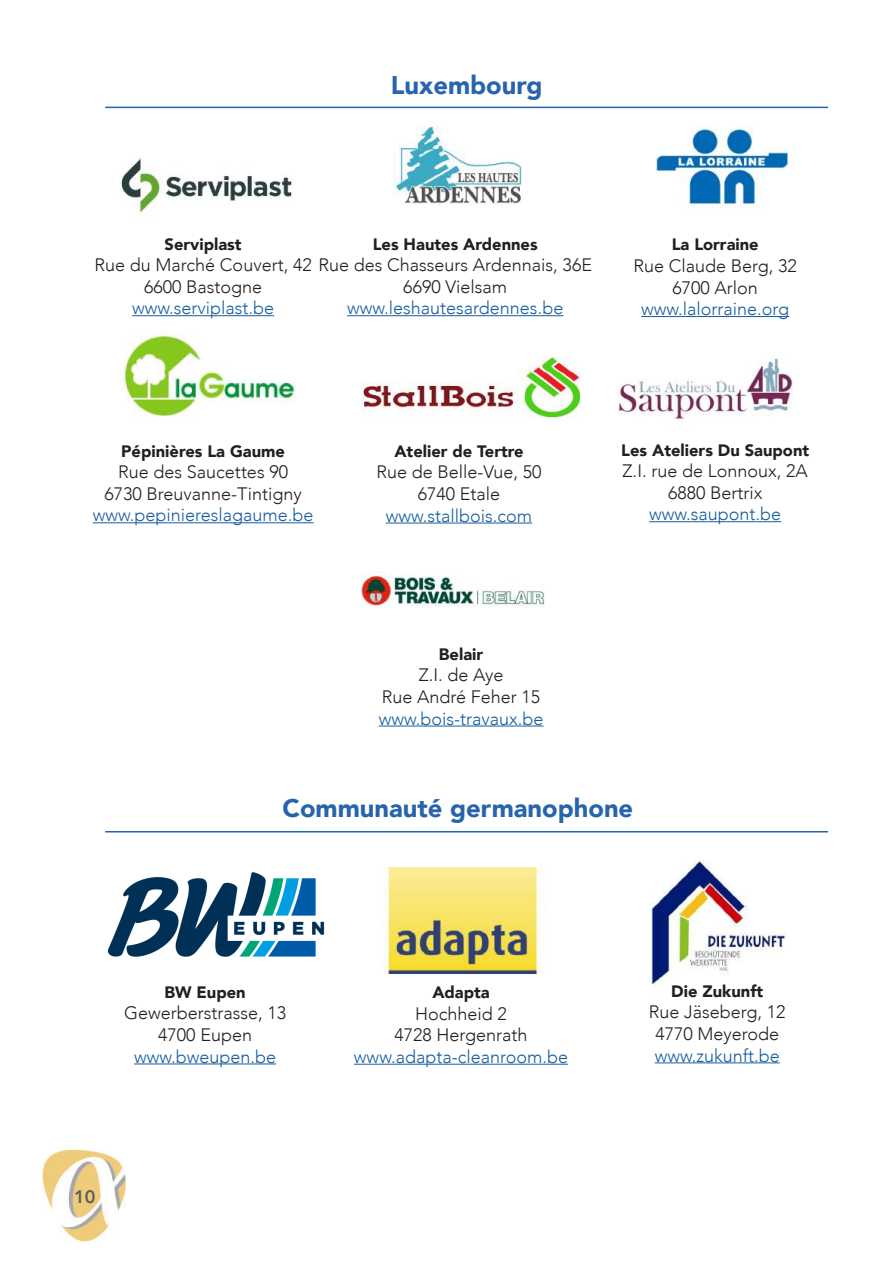
<style>
.page{position:relative;width:893px;height:1263px;background:#fff}
.page>*{position:absolute;margin:0;border:0;box-sizing:border-box;transform-origin:0 0}
.t1{font:900 25.5px "Avenir";color:#2764ac}
.t2{font:300 18px/21.6px "Avenir";color:#231f20;text-align:center}
.t3{font:300 18px "Avenir";color:#175d9e}
.t4{font:800 18px "Avenir";color:#5e5e5e}
.t5{font:900 16.5px "Avenir";color:#231f20}
</style>
<div class="page">
<img style="left:657px;top:106px;width:130px;height:103px">
<img style="left:120px;top:106px;width:174px;height:110px">
<img style="left:393px;top:106px;width:129px;height:99px">
<hr style="left:641px;top:316px;width:148px;height:1px;background:#175d9e">
<hr style="left:347px;top:315px;width:216px;height:1px;background:#175d9e">
<hr style="left:132px;top:315px;width:142px;height:1px;background:#175d9e">
<img style="left:121px;top:331px;width:174px;height:86px">
<img style="left:361px;top:356px;width:219px;height:62px">
<img style="left:618px;top:358px;width:175px;height:63px">
<hr style="left:93px;top:522px;width:221px;height:1px;background:#175d9e">
<hr style="left:386px;top:523px;width:146px;height:1px;background:#175d9e">
<hr style="left:649px;top:521px;width:132px;height:1px;background:#175d9e">
<img style="left:361px;top:571px;width:184px;height:36px">
<hr style="left:379px;top:725px;width:164px;height:1px;background:#175d9e">
<img style="left:108px;top:872px;width:217px;height:85px">
<img style="left:378px;top:867px;width:168px;height:106px">
<img style="left:652px;top:860px;width:133px;height:127px">
<hr style="left:134px;top:1063px;width:142px;height:1px;background:#175d9e">
<hr style="left:354px;top:1064px;width:214px;height:1px;background:#175d9e">
<hr style="left:655px;top:1062px;width:125px;height:1px;background:#175d9e">
<hr style="left:105px;top:107px;width:723px;height:1px;background:#2764ac">
<hr style="left:105px;top:831px;width:723px;height:1px;background:#2764ac">
<img style="left:42px;top:1149px;width:84px;height:93px">
<h1 class="t1" style="left:391px;top:63px;width:153px">Luxembourg</h1>
<p class="t5" style="left:373px;top:230px;width:166px">Les Hautes Ardennes</p>
<p class="t2" style="left:403px;top:254px;width:190px;text-align:left;text-indent:-309px">Rue du Marché Couvert, 42 Rue des Chasseurs Ardennais, 36E<br>6690 Vielsam</p>
<p class="t3" style="left:347px;top:297px;width:218px">www.leshautesardennes.be</p>
<p class="t5" style="left:165px;top:230px;width:79px">Serviplast</p>
<p class="t2" style="left:144px;top:276px;width:120px">6600 Bastogne</p>
<p class="t3" style="left:132px;top:297px;width:144px">www.serviplast.be</p>
<p class="t5" style="left:672px;top:230px;width:89px">La Lorraine</p>
<p class="t2" style="left:633px;top:255px;width:165px">Rue Claude Berg, 32<br>6700 Arlon</p>
<p class="t3" style="left:641px;top:298px;width:150px">www.lalorraine.org</p>
<p class="t5" style="left:121px;top:437px;width:165px">Pépinières La Gaume</p>
<p class="t2" style="left:104px;top:461px;width:199px">Rue des Saucettes 90<br>6730 Breuvanne-Tintigny</p>
<p class="t3" style="left:93px;top:505px;width:222px">www.pepiniereslagaume.be</p>
<p class="t5" style="left:394px;top:437px;width:131px">Atelier de Tertre</p>
<p class="t2" style="left:376px;top:461px;width:167px">Rue de Belle-Vue, 50<br>6740 Etale</p>
<p class="t3" style="left:386px;top:505px;width:148px">www.stallbois.com</p>
<p class="t5" style="left:439px;top:640px;width:46px">Belair</p>
<p class="t2" style="left:382px;top:664px;width:160px">Z.I. de Aye<br>Rue André Feher 15</p>
<p class="t3" style="left:379px;top:708px;width:166px">www.bois-travaux.be</p>
<p class="t5" style="left:621px;top:436px;width:189px">Les Ateliers Du Saupont</p>
<p class="t2" style="left:623px;top:460px;width:187px">Z.I. rue de Lonnoux, 2A<br>6880 Bertrix</p>
<p class="t3" style="left:649px;top:503px;width:134px">www.saupont.be</p>
<h1 class="t1" style="left:283px;top:786px;width:352px">Communauté germanophone</h1>
<p class="t5" style="left:164px;top:978px;width:83px">BW Eupen</p>
<p class="t2" style="left:124px;top:1002px;width:164px">Gewerberstrasse, 13<br>4700 Eupen</p>
<p class="t3" style="left:134px;top:1046px;width:144px">www.bweupen.be</p>
<p class="t4" style="left:74px;top:1182px;width:23px">10</p>
<p class="t5" style="left:432px;top:978px;width:59px">Adapta</p>
<p class="t2" style="left:394px;top:1003px;width:135px">Hochheid 2<br>4728 Hergenrath</p>
<p class="t3" style="left:354px;top:1046px;width:216px">www.adapta-cleanroom.be</p>
<p class="t5" style="left:671px;top:977px;width:93px">Die Zukunft</p>
<p class="t2" style="left:649px;top:1001px;width:138px">Rue Jäseberg, 12<br>4770 Meyerode</p>
<p class="t3" style="left:655px;top:1045px;width:127px">www.zukunft.be</p>
</div>
